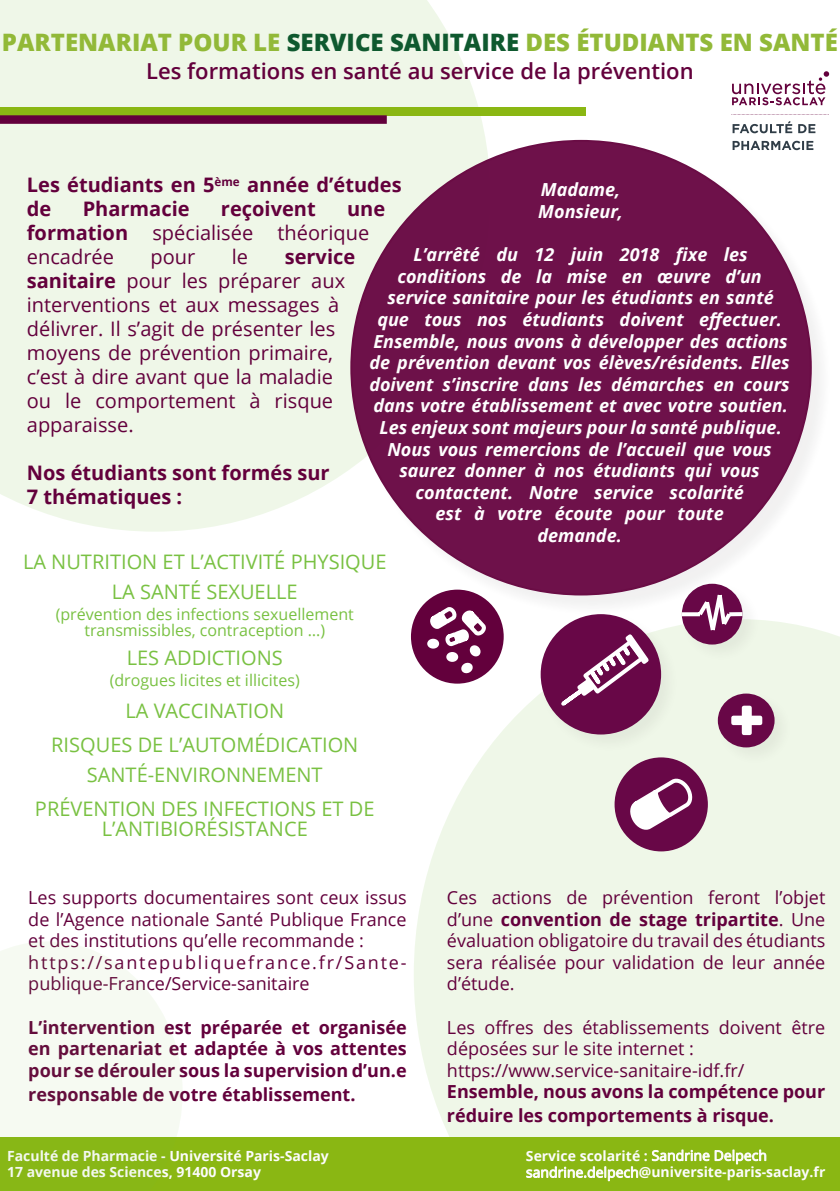
<style>
.page{position:relative;width:840px;height:1191px;background:#fff}
.page>*{position:absolute;margin:0;border:0;box-sizing:border-box;transform-origin:0 0}
.t1{font:800 24px "Open Sans";color:#92b938}
.t2{font:600 22px "Open Sans";color:#63003c}
.t3{font:20px/24px "Open Sans";color:#63003c}
.t4{font:20px/34px "Open Sans";color:#79c142;text-align:center}
.t5{font:700 20px/24px "Open Sans";color:#63003c}
.t6{font:italic 700 18px/21.6px "Open Sans";color:#fff}
.t7{font:18px/21.6px "Open Sans";color:#63003c;text-align:justify}
.t8{font:700 18px/21.6px "Open Sans";color:#63003c}
.t9{font:18px/21.6px "Open Sans";letter-spacing:.1em;color:#63003c}
.t10{font:16px/16px "Open Sans";color:#79c142;text-align:center}
.t11{font:700 14px/16.8px "Open Sans";color:#fcfcfc}
.s1{color:#0f592f}
.s2{font-weight:700}
.s3{font-weight:400}
</style>
<div class="page">
<svg style="left:413px;top:619px;width:426px;height:518px;background:#f0f7ea"></svg>
<div style="left:0;top:0;width:490px;height:531px;background:#eff7e8"></div>
<div style="left:0;top:1137px;width:839px;height:54px;background:#8ab713"></div>
<div style="left:351px;top:141px;width:482px;height:477px;background:#231f20;opacity:.07"></div>
<div style="left:351px;top:141px;width:459px;height:453px;background:#6e114a;border-radius:50%"></div>
<div style="left:537px;top:611px;width:142px;height:142px;background:#231f20;opacity:.06"></div>
<div style="left:540px;top:614px;width:120px;height:120px;background:#680747;border-radius:50%"></div>
<svg style="left:559px;top:630px;width:92px;height:77px"></svg>
<div style="left:715px;top:691px;width:78px;height:75px;background:#eef6e7"></div>
<div style="left:717px;top:693px;width:57px;height:54px;background:#680747;border-radius:50%"></div>
<div style="left:741px;top:705px;width:10px;height:30px;border:4px solid #fff"></div>
<div style="left:730px;top:715px;width:31px;height:10px;border:4px solid #fff"></div>
<div style="left:679px;top:581px;width:81px;height:82px;background:#231f20;opacity:.06"></div>
<div style="left:681px;top:584px;width:61px;height:60px;background:#680747;border-radius:50%"></div>
<svg style="left:677px;top:590px;width:69px;height:44px"></svg>
<div style="left:411px;top:589px;width:92px;height:94px;background:#63003c;border-radius:50%"></div>
<div style="left:427px;top:639px;width:12px;height:9px;border:4px solid #fff;border-radius:50%"></div>
<svg style="left:429px;top:607px;width:60px;height:70px"></svg>
<div style="left:0;top:107px;width:585px;height:8px;background:#8ab713"></div>
<svg style="left:0;top:115px;width:386px;height:9px;background:#670b3d"></svg>
<svg style="left:0;top:942px;width:182px;height:195px;fill:#f6faf2"></svg>
<svg style="left:732px;top:71px;width:96px;height:34px"></svg>
<svg style="left:731px;top:114px;width:97px;height:1px"></svg>
<svg style="left:732px;top:141px;width:81px;height:9px"></svg>
<svg style="left:732px;top:121px;width:83px;height:12px"></svg>
<div style="left:614px;top:757px;width:93px;height:94px;background:#680747;border-radius:50%"></div>
<svg style="left:630px;top:778px;width:61px;height:52px"></svg>
<p class="t1" style="left:2px;top:24px;width:837px">PARTENARIAT POUR LE <span class="s1">SERVICE SANITAIRE</span> DES ÉTUDIANTS EN SANTÉ</p>
<p class="t2" style="left:146px;top:56px;width:548px">Les formations en santé au service de la prévention</p>
<p class="t5" style="left:27px;top:172px;width:376px">Les étudiants en 5<sup>ème</sup> année d’études de</p>
<p class="t6" style="left:538px;top:178px;width:86px">Madame,<br>Monsieur,</p>
<p class="t6" style="left:369px;top:243px;width:422px;text-align:center">L’arrêté du 12 juin 2018 fixe les conditions de la mise en œuvre d’un service sanitaire pour les étudiants en santé que tous nos étudiants doivent effectuer.<br>Ensemble, nous avons à développer des actions de prévention devant vos élèves/résidents. Elles doivent s’inscrire dans les démarches en cours dans votre établissement et avec votre soutien.<br>Les enjeux sont majeurs pour la santé publique.<br>Nous vous remercions de l’accueil que vous saurez donner à nos étudiants qui vous contactent. Notre service scolarité<br>est à votre écoute pour toute<br>demande.</p>
<p class="t5" style="left:83px;top:196px;width:108px">Pharmacie</p>
<p class="t5" style="left:221px;top:196px;width:96px">reçoivent</p>
<p class="t3" style="left:27px;top:196px;width:359px;text-indent:320px"><span class="s2">une formation</span> spécialisée théorique encadrée</p>
<p class="t3" style="left:27px;top:244px;width:329px;text-indent:258px"><span class="s2">service sanitaire</span> pour les préparer aux interventions et aux messages à délivrer. Il s’agit de présenter les moyens de prévention primaire, c’est à dire avant que la maladie ou le comportement à risque apparaisse.</p>
<p class="t5" style="left:27px;top:460px;width:304px">Nos étudiants sont formés sur</p>
<p class="t5" style="left:27px;top:484px;width:157px">7 thématiques :</p>
<p class="t3" style="left:150px;top:244px;width:46px">pour</p>
<p class="t3" style="left:232px;top:244px;width:18px">le</p>
<p class="t4" style="left:23px;top:546px;width:365px;line-height:30px">LA NUTRITION ET L’ACTIVITÉ PHYSIQUE<br>LA SANTÉ SEXUELLE</p>
<p class="t10" style="left:56px;top:605px;width:299px">(prévention des infections sexuellement transmissibles, contraception …)</p>
<p class="t4" style="left:127px;top:640px;width:157px">LES ADDICTIONS</p>
<p class="t10" style="left:110px;top:671px;width:191px">(drogues licites et illicites)</p>
<p class="t4" style="left:51px;top:693px;width:308px">LA VACCINATION<br>RISQUES DE L’AUTOMÉDICATION</p>
<p class="t4" style="left:35px;top:757px;width:341px">SANTÉ-ENVIRONNEMENT<br>PRÉVENTION DES INFECTIONS ET DE</p>
<p class="t4" style="left:102px;top:811px;width:207px">L’ANTIBIORÉSISTANCE</p>
<p class="t7" style="left:28px;top:886px;width:379px">Les supports documentaires sont ceux issus de l’Agence nationale Santé Publique France et des institutions qu’elle recommande :</p>
<p class="t9" style="left:28px;top:951px;width:379px">https://santepubliquefrance.fr/Sante&shy;publique-France/Service-sanitaire</p>
<p class="t8" style="left:28px;top:1015px;width:379px;text-align:justify">L’intervention est préparée et organisée en partenariat et adaptée à vos attentes pour se dérouler sous la supervision d’un.e</p>
<p class="t8" style="left:28px;top:1083px;width:328px">responsable de votre établissement.</p>
<p class="t11" style="left:7px;top:1146px;width:323px">Faculté de Pharmacie - Université Paris-Saclay</p>
<p class="t11" style="left:7px;top:1163px;width:255px">17 avenue des Sciences, 91400 Orsay</p>
<p class="t7" style="left:446px;top:886px;width:379px">Ces actions de prévention feront l’objet d’une <span class="s2">convention de stage tripartite</span>. Une évaluation obligatoire du travail des étudiants sera réalisée pour validation de leur année d’étude.</p>
<p class="t7" style="left:446px;top:1015px;width:379px">Les offres des établissements doivent être déposées sur le site internet :</p>
<p class="t7" style="left:446px;top:1059px;width:299px">https://www.service-sanitaire-idf.fr/</p>
<p class="t8" style="left:446px;top:1079px;width:379px;line-height:24px">Ensemble, nous avons la compétence pour réduire les comportements à risque.</p>
<p class="t11" style="left:525px;top:1146px;width:301px">Service scolarité : <span class="s3">Sandrine Delpech sandrine.delpech</span>@universite-paris-saclay.fr</p>
</div>
